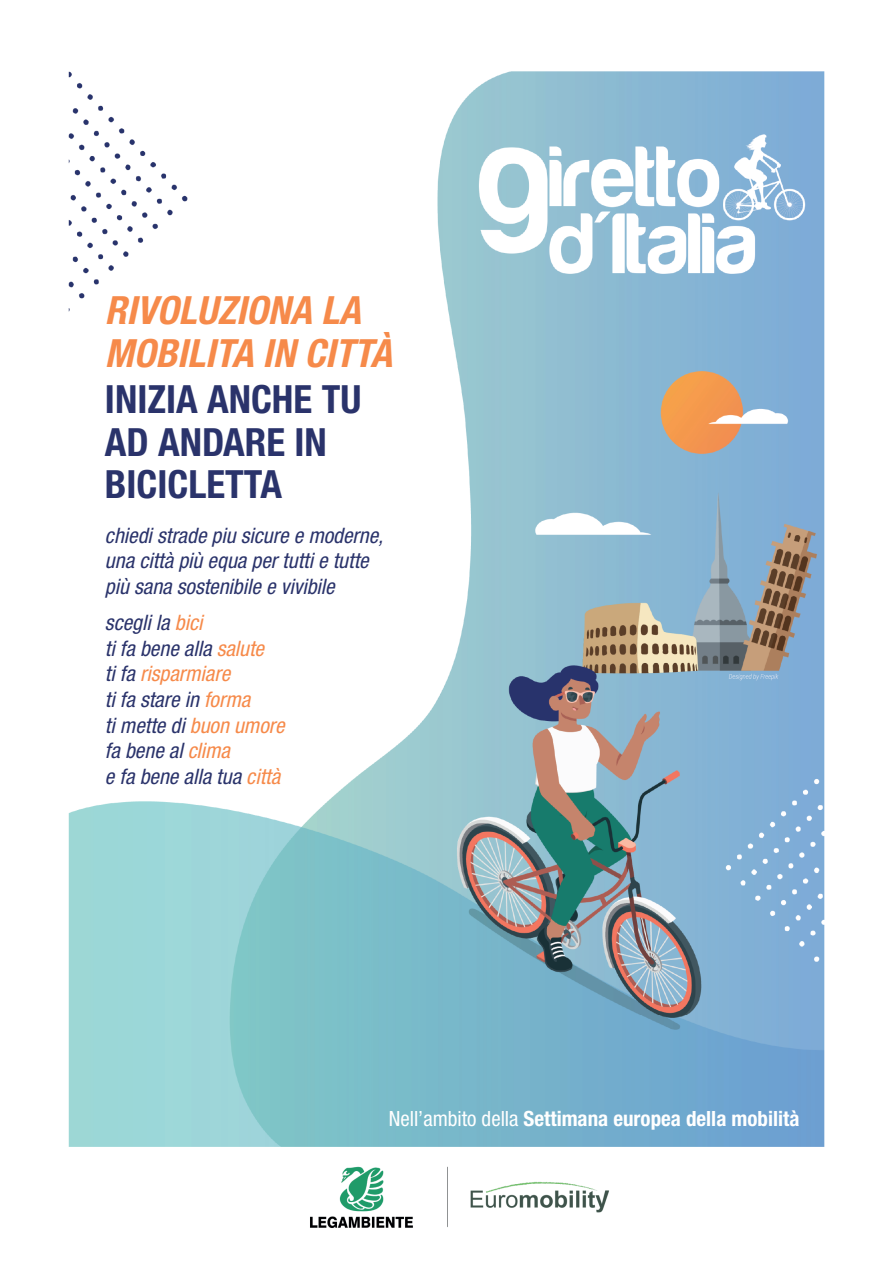
<style>
.page{position:relative;width:893px;height:1263px;background:#fff}
.page>*{position:absolute;margin:0;border:0;box-sizing:border-box;transform-origin:0 0}
.t1{font:700 condensed 38.85px/42.8px "Helvetica Neue LT Std";color:#2a336b}
.t2{font:italic 700 condensed 38.85px/42.8px "Helvetica Neue LT Std";color:#f68a4a}
.t3{font:italic condensed 21.3px/25.7px "Helvetica Neue LT Std";color:#2a336b}
.t4{font:700 condensed 21px "Helvetica Neue LT Std";color:#fff}
.s1{color:#f68a4a}
.s2{font-weight:400}
</style>
<div class="page">
<img style="left:68px;top:71px;width:757px;height:1157px">
<h1 class="t2" style="left:105px;top:289px;width:289px">RIVOLUZIONA LA<br>MOBILITA IN CITTÀ</h1>
<h1 class="t1" style="left:105px;top:377px;width:258px">INIZIA ANCHE TU<br>AD ANDARE IN<br>BICICLETTA</h1>
<p class="t3" style="left:105px;top:523px;width:280px">chiedi strade piu sicure e moderne, una città più equa per tutti e tutte più sana sostenibile e vivibile</p>
<p class="t3" style="left:105px;top:610px;width:181px">scegli la <span class="s1">bici<br></span>ti fa bene alla <span class="s1">salute<br></span>ti fa <span class="s1">risparmiare<br></span>ti fa stare in <span class="s1">forma<br></span>ti mette di <span class="s1">buon umore </span>fa bene al <span class="s1">clima<br></span>e fa bene alla tua <span class="s1">città</span></p>
<p class="t4" style="left:389px;top:1106px;width:412px"><span class="s2">Nell’ambito della</span> Settimana europea della mobilità</p>
</div>
